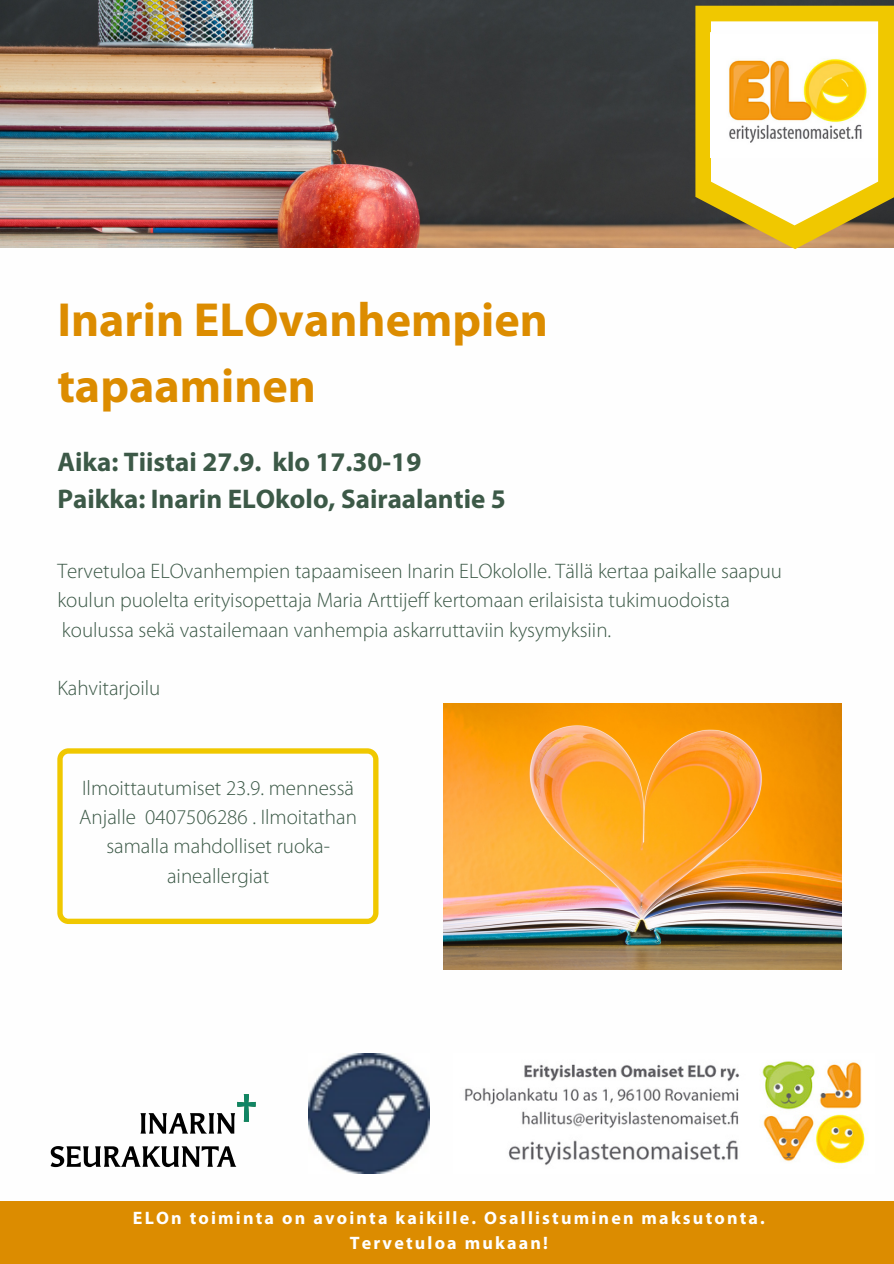
<style>
.page{position:relative;width:894px;height:1264px;background:#fff}
.page>*{position:absolute;margin:0;border:0;box-sizing:border-box;transform-origin:0 0}
.t1{font:700 48px/66.4px "Myriad Pro";color:#dc8c00}
.t2{font:700 27px/37.2px "Myriad Pro";color:#3c5947}
.t3{font:300 21px/29.2px "Myriad Pro";color:#3c5947}
.t4{font:700 18px/24.8px "Myriad Pro";letter-spacing:.12em;color:#fff;text-align:center}
</style>
<div class="page">
<img style="left:0;top:0;width:893px;height:248px">
<svg style="left:695px;top:6px;width:198px;height:243px;background:#dab323"></svg>
<svg style="left:710px;top:21px;width:167px;height:204px"></svg>
<div style="left:731px;top:61px;width:126px;height:125px;background:#fefefe;border-radius:50%"></div>
<img style="left:710px;top:32px;width:167px;height:125px">
<svg style="left:57px;top:748px;width:321px;height:176px"></svg>
<div style="left:0;top:1200px;width:893px;height:63px;background:#dc8c00"></div>
<img style="left:465px;top:1061px;width:400px;height:104px">
<img style="left:308px;top:1053px;width:121px;height:120px">
<svg style="left:140px;top:1094px;width:115px;height:39px"></svg>
<svg style="left:51px;top:1146px;width:185px;height:21px"></svg>
<img style="left:443px;top:703px;width:397px;height:266px">
<h1 class="t1" style="left:57px;top:290px;width:492px">Inarin ELOvanhempien tapaaminen</h1>
<p class="t2" style="left:57px;top:445px;width:450px">Aika: Tiistai 27.9. klo 17.30-19<br>Paikka: Inarin ELOkolo, Sairaalantie 5</p>
<p class="t3" style="left:57px;top:558px;width:726px">Tervetuloa ELOvanhempien tapaamiseen Inarin ELOkololle. Tällä kertaa paikalle saapuu koulun puolelta erityisopettaja Maria Arttijeff kertomaan erilaisista tukimuodoista koulussa sekä vastailemaan vanhempia askarruttaviin kysymyksiin.</p>
<p class="t3" style="left:57px;top:675px;width:105px">Kahvitarjoilu</p>
<p class="t3" style="left:79px;top:774px;width:279px;text-align:center">Ilmoittautumiset 23.9. mennessä<br>Anjalle 0407506286 . Ilmoitathan samalla mahdolliset ruoka&shy;aineallergiat</p>
<p class="t4" style="left:133px;top:1207px;width:633px">ELOn toiminta on avointa kaikille. Osallistuminen maksutonta.<br>Tervetuloa mukaan!</p>
</div>
